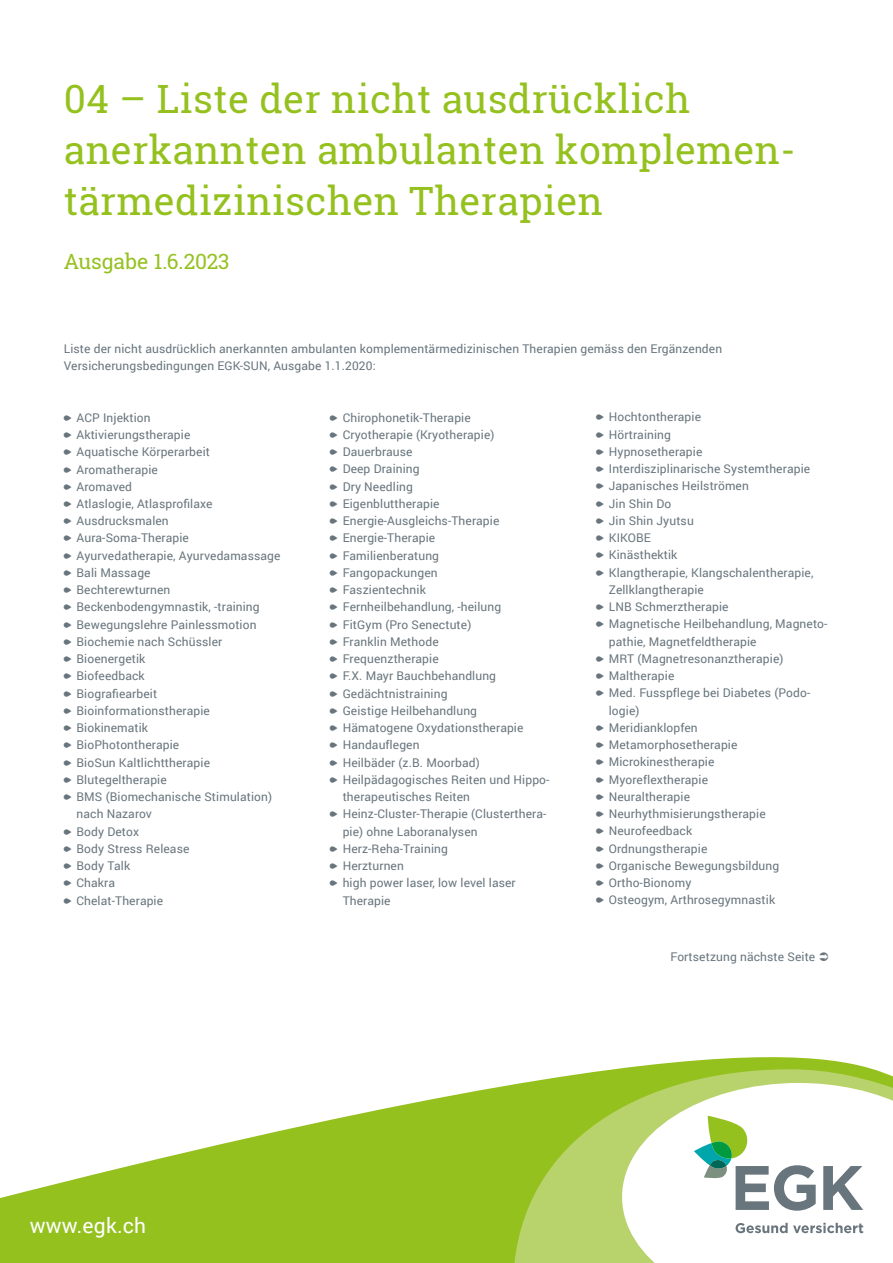
<style>
.page{position:relative;width:893px;height:1263px;background:#fff}
.page>*{position:absolute;margin:0;border:0;box-sizing:border-box;transform-origin:0 0}
.t1{font:39px/51px "Roboto Slab";letter-spacing:.01em;color:#95c11f}
.t2{font:21px "Roboto Slab";letter-spacing:-.005em;color:#95c11f}
.t3{font:21px "Roboto";letter-spacing:.01em;color:#fff}
.t4{font:12px/17.2px "Roboto";letter-spacing:.01em;color:#68757d}
.s1{font-family:"EGK"}
</style>
<div class="page">
<svg style="left:0;top:1057px;width:872px;height:206px;fill:#95c11f"></svg>
<svg style="left:513px;top:1069px;width:380px;height:194px;background:#abcc4f"></svg>
<svg style="left:622px;top:1083px;width:271px;height:180px"></svg>
<svg style="left:694px;top:1116px;width:122px;height:95px"></svg>
<svg style="left:823px;top:1166px;width:40px;height:44px"></svg>
<svg style="left:736px;top:1223px;width:127px;height:10px"></svg>
<h1 class="t1" style="left:64px;top:73px;width:733px">04 – Liste der nicht ausdrücklich anerkannten ambulanten komplemen&shy;tärmedizinischen Therapien</h1>
<h2 class="t2" style="left:64px;top:247px;width:167px">Ausgabe 1.6.2023</h2>
<p class="t4" style="left:64px;top:339px;width:660px">Liste der nicht ausdrücklich anerkannten ambulanten komplementärmedizinischen Therapien gemäss den Ergänzenden<br>Versicherungsbedingungen EGK-SUN, Ausgabe 1.1.2020:</p>
<p class="t4" style="left:64px;top:408px;width:88px"><span class="s1">a</span> ACP Injektion</p>
<p class="t4" style="left:64px;top:426px;width:128px"><span class="s1">a</span> Aktivierungstherapie</p>
<p class="t4" style="left:64px;top:443px;width:148px"><span class="s1">a</span> Aquatische Körperarbeit</p>
<p class="t4" style="left:64px;top:460px;width:96px"><span class="s1">a</span> Aromatherapie</p>
<p class="t4" style="left:64px;top:477px;width:70px"><span class="s1">a</span> Aromaved</p>
<p class="t4" style="left:64px;top:495px;width:150px"><span class="s1">a</span> Atlaslogie, Atlasprofilaxe</p>
<p class="t4" style="left:64px;top:512px;width:107px"><span class="s1">a</span> Ausdrucksmalen</p>
<p class="t4" style="left:64px;top:529px;width:127px"><span class="s1">a</span> Aura-Soma-Therapie</p>
<p class="t4" style="left:64px;top:546px;width:218px"><span class="s1">a</span> Ayurvedatherapie, Ayurvedamassage</p>
<p class="t4" style="left:64px;top:564px;width:88px"><span class="s1">a</span> Bali Massage</p>
<p class="t4" style="left:64px;top:581px;width:108px"><span class="s1">a</span> Bechterewturnen</p>
<p class="t4" style="left:64px;top:598px;width:197px"><span class="s1">a</span> Beckenbodengymnastik, -training</p>
<p class="t4" style="left:64px;top:615px;width:194px"><span class="s1">a</span> Bewegungslehre Painlessmotion</p>
<p class="t4" style="left:64px;top:633px;width:160px"><span class="s1">a</span> Biochemie nach Schüssler</p>
<p class="t4" style="left:64px;top:650px;width:83px"><span class="s1">a</span> Bioenergetik</p>
<p class="t4" style="left:64px;top:667px;width:82px"><span class="s1">a</span> Biofeedback</p>
<p class="t4" style="left:64px;top:684px;width:95px"><span class="s1">a</span> Biografiearbeit</p>
<p class="t4" style="left:64px;top:702px;width:148px"><span class="s1">a</span> Bioinformationstherapie</p>
<p class="t4" style="left:64px;top:719px;width:86px"><span class="s1">a</span> Biokinematik</p>
<p class="t4" style="left:64px;top:736px;width:117px"><span class="s1">a</span> BioPhotontherapie</p>
<p class="t4" style="left:64px;top:753px;width:148px"><span class="s1">a</span> BioSun Kaltlichttherapie</p>
<p class="t4" style="left:64px;top:770px;width:104px"><span class="s1">a</span> Blutegeltherapie</p>
<p class="t4" style="left:64px;top:788px;width:210px"><span class="s1">a</span> BMS (Biomechanische Stimulation)</p>
<p class="t4" style="left:77px;top:805px;width:77px">nach Nazarov</p>
<p class="t4" style="left:64px;top:822px;width:77px"><span class="s1">a</span> Body Detox</p>
<p class="t4" style="left:64px;top:839px;width:127px"><span class="s1">a</span> Body Stress Release</p>
<p class="t4" style="left:64px;top:857px;width:68px"><span class="s1">a</span> Body Talk</p>
<p class="t4" style="left:64px;top:874px;width:53px"><span class="s1">a</span> Chakra</p>
<p class="t4" style="left:64px;top:891px;width:101px"><span class="s1">a</span> Chelat-Therapie</p>
<p class="t4" style="left:330px;top:408px;width:142px"><span class="s1">a</span> Chirophonetik-Therapie</p>
<p class="t4" style="left:330px;top:425px;width:166px"><span class="s1">a</span> Cryotherapie (Kryotherapie)</p>
<p class="t4" style="left:330px;top:443px;width:84px"><span class="s1">a</span> Dauerbrause</p>
<p class="t4" style="left:330px;top:460px;width:91px"><span class="s1">a</span> Deep Draining</p>
<p class="t4" style="left:330px;top:477px;width:84px"><span class="s1">a</span> Dry Needling</p>
<p class="t4" style="left:330px;top:494px;width:111px"><span class="s1">a</span> Eigenbluttherapie</p>
<p class="t4" style="left:330px;top:512px;width:171px"><span class="s1">a</span> Energie-Ausgleichs-Therapie</p>
<p class="t4" style="left:330px;top:529px;width:107px"><span class="s1">a</span> Energie-Therapie</p>
<p class="t4" style="left:330px;top:546px;width:111px"><span class="s1">a</span> Familienberatung</p>
<p class="t4" style="left:330px;top:563px;width:109px"><span class="s1">a</span> Fangopackungen</p>
<p class="t4" style="left:330px;top:581px;width:97px"><span class="s1">a</span> Faszientechnik</p>
<p class="t4" style="left:330px;top:598px;width:173px"><span class="s1">a</span> Fernheilbehandlung, -heilung</p>
<p class="t4" style="left:330px;top:615px;width:143px"><span class="s1">a</span> FitGym (Pro Senectute)</p>
<p class="t4" style="left:330px;top:632px;width:110px"><span class="s1">a</span> Franklin Methode</p>
<p class="t4" style="left:330px;top:650px;width:110px"><span class="s1">a</span> Frequenztherapie</p>
<p class="t4" style="left:330px;top:667px;width:168px"><span class="s1">a</span> F.X. Mayr Bauchbehandlung</p>
<p class="t4" style="left:330px;top:684px;width:119px"><span class="s1">a</span> Gedächtnistraining</p>
<p class="t4" style="left:330px;top:701px;width:149px"><span class="s1">a</span> Geistige Heilbehandlung</p>
<p class="t4" style="left:330px;top:719px;width:195px"><span class="s1">a</span> Hämatogene Oxydationstherapie</p>
<p class="t4" style="left:330px;top:736px;width:91px"><span class="s1">a</span> Handauflegen</p>
<p class="t4" style="left:330px;top:753px;width:151px"><span class="s1">a</span> Heilbäder (z.B. Moorbad)</p>
<p class="t4" style="left:330px;top:770px;width:221px"><span class="s1">a</span> Heilpädagogisches Reiten und Hippo-</p>
<p class="t4" style="left:343px;top:788px;width:129px">therapeutisches Reiten</p>
<p class="t4" style="left:330px;top:805px;width:218px"><span class="s1">a</span> Heinz-Cluster-Therapie (Clusterthera-</p>
<p class="t4" style="left:343px;top:822px;width:136px">pie) ohne Laboranalysen</p>
<p class="t4" style="left:330px;top:839px;width:120px"><span class="s1">a</span> Herz-Reha-Training</p>
<p class="t4" style="left:330px;top:857px;width:75px"><span class="s1">a</span> Herzturnen</p>
<p class="t4" style="left:330px;top:874px;width:187px"><span class="s1">a</span> high power laser, low level laser</p>
<p class="t4" style="left:343px;top:891px;width:49px">Therapie</p>
<p class="t4" style="left:596px;top:408px;width:106px"><span class="s1">a</span> Hochtontherapie</p>
<p class="t4" style="left:596px;top:425px;width:76px"><span class="s1">a</span> Hörtraining</p>
<p class="t4" style="left:596px;top:443px;width:108px"><span class="s1">a</span> Hypnosetherapie</p>
<p class="t4" style="left:596px;top:460px;width:216px"><span class="s1">a</span> Interdisziplinarische Systemtherapie</p>
<p class="t4" style="left:596px;top:477px;width:154px"><span class="s1">a</span> Japanisches Heilströmen</p>
<p class="t4" style="left:596px;top:494px;width:77px"><span class="s1">a</span> Jin Shin Do</p>
<p class="t4" style="left:596px;top:512px;width:99px"><span class="s1">a</span> Jin Shin Jyutsu</p>
<p class="t4" style="left:596px;top:529px;width:56px"><span class="s1">a</span> KIKOBE</p>
<p class="t4" style="left:596px;top:546px;width:83px"><span class="s1">a</span> Kinästhektik</p>
<p class="t4" style="left:596px;top:563px;width:219px"><span class="s1">a</span> Klangtherapie, Klangschalentherapie,</p>
<p class="t4" style="left:609px;top:580px;width:97px">Zellklangtherapie</p>
<p class="t4" style="left:596px;top:598px;width:134px"><span class="s1">a</span> LNB Schmerztherapie</p>
<p class="t4" style="left:596px;top:615px;width:233px"><span class="s1">a</span> Magnetische Heilbehandlung, Magneto-</p>
<p class="t4" style="left:609px;top:632px;width:149px">pathie, Magnetfeldtherapie</p>
<p class="t4" style="left:596px;top:649px;width:189px"><span class="s1">a</span> MRT (Magnetresonanztherapie)</p>
<p class="t4" style="left:596px;top:667px;width:80px"><span class="s1">a</span> Maltherapie</p>
<p class="t4" style="left:596px;top:684px;width:216px"><span class="s1">a</span> Med. Fusspflege bei Diabetes (Podo-</p>
<p class="t4" style="left:609px;top:701px;width:32px">logie)</p>
<p class="t4" style="left:596px;top:718px;width:103px"><span class="s1">a</span> Meridianklopfen</p>
<p class="t4" style="left:596px;top:736px;width:143px"><span class="s1">a</span> Metamorphosetherapie</p>
<p class="t4" style="left:596px;top:753px;width:120px"><span class="s1">a</span> Microkinestherapie</p>
<p class="t4" style="left:596px;top:770px;width:113px"><span class="s1">a</span> Myoreflextherapie</p>
<p class="t4" style="left:596px;top:787px;width:95px"><span class="s1">a</span> Neuraltherapie</p>
<p class="t4" style="left:596px;top:805px;width:171px"><span class="s1">a</span> Neurhythmisierungstherapie</p>
<p class="t4" style="left:596px;top:822px;width:98px"><span class="s1">a</span> Neurofeedback</p>
<p class="t4" style="left:596px;top:839px;width:113px"><span class="s1">a</span> Ordnungstherapie</p>
<p class="t4" style="left:596px;top:856px;width:185px"><span class="s1">a</span> Organische Bewegungsbildung</p>
<p class="t4" style="left:596px;top:874px;width:97px"><span class="s1">a</span> Ortho-Bionomy</p>
<p class="t4" style="left:596px;top:891px;width:181px"><span class="s1">a</span> Osteogym, Arthrosegymnastik</p>
<p class="t4" style="left:670px;top:947px;width:146px">Fortsetzung nächste Seite</p>
<h2 class="t3" style="left:30px;top:1211px;width:118px">www.egk.ch</h2>
</div>
